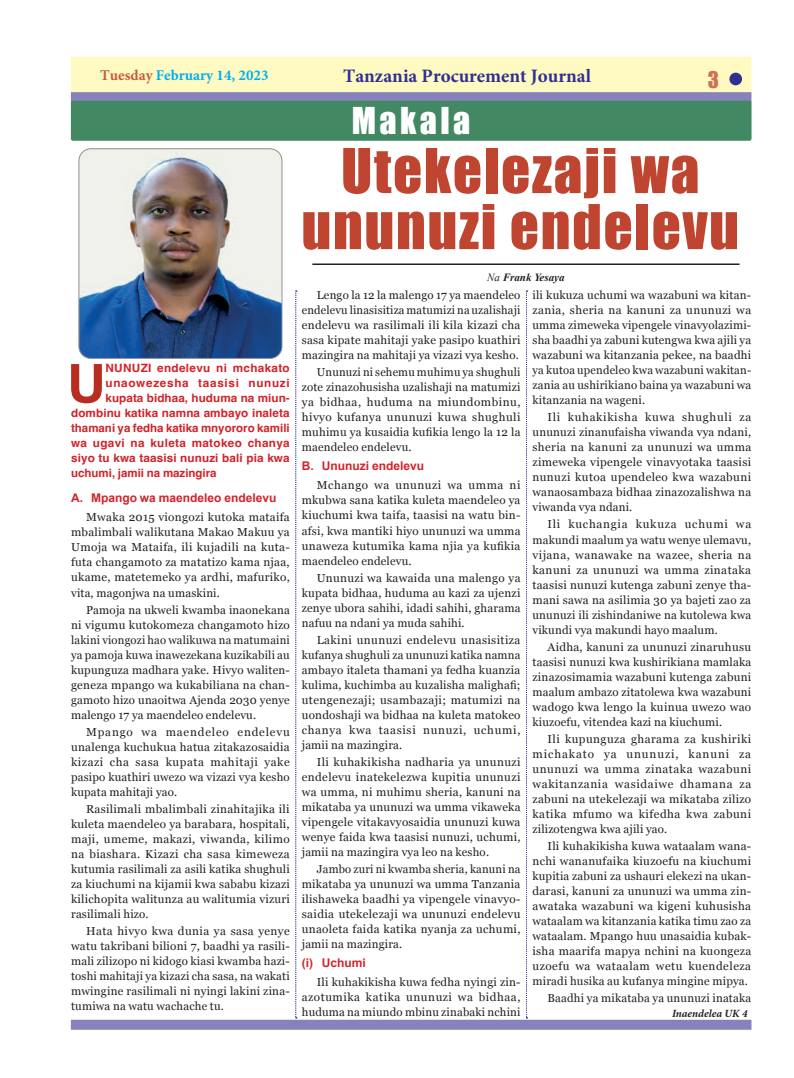
<style>
.page{position:relative;width:794px;height:1078px;background:#fff}
.page>*{position:absolute;margin:0;border:0;box-sizing:border-box;transform-origin:0 0}
.t1{font:57px/56px "Impact";letter-spacing:.03em;color:#bf4530;text-align:center}
.t2{font:700 53.2px "Helvetica";color:#b82d20}
.t3{font:34px "Impact";letter-spacing:.1em;color:#fff}
.t4{font:21px "Impact";color:#ce7157}
.t5{font:700 19px "Minion Pro";color:#2e3092}
.t6{font:700 15px "Minion Pro";color:#00aeef}
.t7{font:700 12px "Arial";color:#d1232a}
.t8{font:11.5px/15px "Georgia";letter-spacing:.015em;color:#231f20;text-align:justify}
.t9{font:700 11.5px "Helvetica";letter-spacing:.005em;color:#d1232a}
.t10{font:700 11.5px "Helvetica";letter-spacing:.025em;color:#d1232a}
.t11{font:700 11.5px "Helvetica";letter-spacing:.03em;color:#d1232a}
.t12{font:700 11.5px "Helvetica";letter-spacing:.06em;color:#d1232a}
.t13{font:italic 700 11px "Times New Roman";color:#231f20}
.t14{font:italic 700 11px "Minion Pro";color:#231f20}
.s1{color:#c55a40}
.s2{font-weight:400}
</style>
<div class="page">
<div style="left:71px;top:57px;width:680px;height:40px;background:#fffac1"></div>
<div style="left:71px;top:92px;width:680px;height:10px;background:#8781bd"></div>
<div style="left:729px;top:73px;width:13px;height:12px;background:#2e3092;border-radius:50%"></div>
<div style="left:71px;top:1019px;width:680px;height:10px;background:#8781bd"></div>
<svg style="left:295px;top:290px;width:2px;height:728px"></svg>
<svg style="left:526px;top:290px;width:1px;height:728px"></svg>
<hr style="left:312px;top:263px;width:427px;height:2px;background:#231f20">
<div style="left:71px;top:101px;width:680px;height:40px;background:#428862;border-radius:2px"></div>
<img style="left:79px;top:150px;width:203px;height:208px">
<div style="left:79px;top:148px;width:203px;height:210px;border:1px solid #939598;border-radius:12px"></div>
<h3 class="t6" style="left:100px;top:65px;width:170px"><span class="s1">Tuesday</span> February 14, 2023</h3>
<h2 class="t2" style="left:67px;top:351px;width:40px">U</h2>
<p class="t11" style="left:105px;top:361px;width:186px">NUNUZI endelevu ni mchakato</p>
<p class="t12" style="left:105px;top:376px;width:186px">unaowezesha taasisi nunuzi</p>
<p class="t9" style="left:105px;top:391px;width:186px">kupata bidhaa, huduma na miun-</p>
<p class="t9" style="left:71px;top:406px;width:220px">dombinu katika namna ambayo inaleta</p>
<p class="t9" style="left:71px;top:421px;width:220px">thamani ya fedha katika mnyororo kamili</p>
<p class="t10" style="left:71px;top:436px;width:220px">wa ugavi na kuleta matokeo chanya</p>
<p class="t9" style="left:71px;top:451px;width:220px">siyo tu kwa taasisi nunuzi bali pia kwa</p>
<p class="t9" style="left:71px;top:466px;width:147px">uchumi, jamii na mazingira</p>
<p class="t7" style="left:71px;top:490px;width:207px">A. Mpango wa maendeleo endelevu</p>
<p class="t8" style="left:71px;top:509px;width:220px;text-indent:15px">Mwaka 2015 viongozi kutoka mataifa mbalimbali walikutana Makao Makuu ya Umoja wa Mataifa, ili kujadili na kuta&shy;futa changamoto za matatizo kama njaa, ukame, matetemeko ya ardhi, mafuriko, vita, magonjwa na umaskini.</p>
<p class="t8" style="left:71px;top:601px;width:220px;text-indent:15px">Pamoja na ukweli kwamba inaonekana ni vigumu kutokomeza changamoto hizo lakini viongozi hao walikuwa na matumaini ya pamoja kuwa inawezekana kuzikabili au kupunguza madhara yake. Hivyo waliten&shy;geneza mpango wa kukabiliana na chan&shy;gamoto hizo unaoitwa Ajenda 2030 yenye malengo 17 ya maendeleo endelevu.</p>
<p class="t8" style="left:71px;top:723px;width:220px;text-indent:15px">Mpango wa maendeleo endelevu unalenga kuchukua hatua zitakazosaidia kizazi cha sasa kupata mahitaji yake pasipo kuathiri uwezo wa vizazi vya kesho kupata mahitaji yao.</p>
<p class="t8" style="left:71px;top:800px;width:220px;text-indent:15px">Rasilimali mbalimbali zinahitajika ili kuleta maendeleo ya barabara, hospitali, maji, umeme, makazi, viwanda, kilimo na biashara. Kizazi cha sasa kimeweza kutumia rasilimali za asili katika shughuli za kiuchumi na kijamii kwa sababu kizazi kilichopita walitunza au walitumia vizuri rasilimali hizo.</p>
<p class="t8" style="left:71px;top:922px;width:220px;text-indent:15px">Hata hivyo kwa dunia ya sasa yenye watu takribani bilioni 7, baadhi ya rasili&shy;mali zilizopo ni kidogo kiasi kwamba hazi&shy;toshi mahitaji ya kizazi cha sasa, na wakati mwingine rasilimali ni nyingi lakini zina&shy;tumiwa na watu wachache tu.</p>
<h3 class="t5" style="left:343px;top:63px;width:249px">Tanzania Procurement Journal</h3>
<h3 class="t4" style="left:708px;top:66px;width:13px">3</h3>
<h3 class="t3" style="left:352px;top:100px;width:120px">Makala</h3>
<h1 class="t1" style="left:301px;top:142px;width:439px">Utekelezaji wa ununuzi endelevu</h1>
<p class="t13" style="left:487px;top:269px;width:79px"><span class="s2">Na</span> Frank Yesaya</p>
<p class="t8" style="left:302px;top:287px;width:220px;text-indent:15px">Lengo la 12 la malengo 17 ya maendeleo endelevu linasisitiza matumizi na uzalishaji endelevu wa rasilimali ili kila kizazi cha sasa kipate mahitaji yake pasipo kuathiri mazingira na mahitaji ya vizazi vya kesho.</p>
<p class="t8" style="left:302px;top:364px;width:220px;text-indent:15px">Ununuzi ni sehemu muhimu ya shughuli zote zinazohusisha uzalishaji na matumizi ya bidhaa, huduma na miundombinu, hivyo kufanya ununuzi kuwa shughuli muhimu ya kusaidia kufikia lengo la 12 la maendeleo endelevu.</p>
<p class="t7" style="left:302px;top:458px;width:124px">B. Ununuzi endelevu</p>
<p class="t8" style="left:302px;top:477px;width:220px;text-indent:15px">Mchango wa ununuzi wa umma ni mkubwa sana katika kuleta maendeleo ya kiuchumi kwa taifa, taasisi na watu bin&shy;afsi, kwa mantiki hiyo ununuzi wa umma unaweza kutumika kama njia ya kufikia maendeleo endelevu.</p>
<p class="t8" style="left:302px;top:569px;width:220px;text-indent:15px">Ununuzi wa kawaida una malengo ya kupata bidhaa, huduma au kazi za ujenzi zenye ubora sahihi, idadi sahihi, gharama nafuu na ndani ya muda sahihi.</p>
<p class="t8" style="left:302px;top:631px;width:220px;text-indent:15px">Lakini ununuzi endelevu unasisitiza kufanya shughuli za ununuzi katika namna ambayo italeta thamani ya fedha kuanzia kulima, kuchimba au kuzalisha malighafi; utengenezaji; usambazaji; matumizi na uondoshaji wa bidhaa na kuleta matokeo chanya kwa taasisi nunuzi, uchumi, jamii na mazingira.</p>
<p class="t8" style="left:302px;top:753px;width:220px;text-indent:15px">Ili kuhakikisha nadharia ya ununuzi endelevu inatekelezwa kupitia ununuzi wa umma, ni muhimu sheria, kanuni na mikataba ya ununuzi wa umma vikaweka vipengele vitakavyosaidia ununuzi kuwa wenye faida kwa taasisi nunuzi, uchumi, jamii na mazingira vya leo na kesho.</p>
<p class="t8" style="left:302px;top:860px;width:220px;text-indent:15px">Jambo zuri ni kwamba sheria, kanuni na mikataba ya ununuzi wa umma Tanzania ilishaweka baadhi ya vipengele vinavyo&shy;saidia utekelezaji wa ununuzi endelevu unaoleta faida katika nyanja za uchumi, jamii na mazingira.</p>
<p class="t7" style="left:302px;top:954px;width:66px">(i) Uchumi</p>
<p class="t8" style="left:302px;top:973px;width:220px;text-indent:15px">Ili kuhakikisha kuwa fedha nyingi zin&shy;azotumika katika ununuzi wa bidhaa, huduma na miundo mbinu zinabaki nchini</p>
<p class="t8" style="left:532px;top:287px;width:220px">ili kukuza uchumi wa wazabuni wa kitan&shy;zania, sheria na kanuni za ununuzi wa umma zimeweka vipengele vinavyolazimi&shy;sha baadhi ya zabuni kutengwa kwa ajili ya wazabuni wa kitanzania pekee, na baadhi ya kutoa upendeleo kwa wazabuni wakitan&shy;zania au ushirikiano baina ya wazabuni wa kitanzania na wageni.</p>
<p class="t8" style="left:532px;top:409px;width:220px;text-indent:15px">Ili kuhakikisha kuwa shughuli za ununuzi zinanufaisha viwanda vya ndani, sheria na kanuni za ununuzi wa umma zimeweka vipengele vinavyotaka taasisi nunuzi kutoa upendeleo kwa wazabuni wanaosambaza bidhaa zinazozalishwa na viwanda vya ndani.</p>
<p class="t8" style="left:532px;top:516px;width:220px;text-indent:15px">Ili kuchangia kukuza uchumi wa makundi maalum ya watu wenye ulemavu, vijana, wanawake na wazee, sheria na kanuni za ununuzi wa umma zinataka taasisi nunuzi kutenga zabuni zenye tha&shy;mani sawa na asilimia 30 ya bajeti zao za ununuzi ili zishindaniwe na kutolewa kwa vikundi vya makundi hayo maalum.</p>
<p class="t8" style="left:532px;top:638px;width:220px;text-indent:15px">Aidha, kanuni za ununuzi zinaruhusu taasisi nunuzi kwa kushirikiana mamlaka zinazosimamia wazabuni kutenga zabuni maalum ambazo zitatolewa kwa wazabuni wadogo kwa lengo la kuinua uwezo wao kiuzoefu, vitendea kazi na kiuchumi.</p>
<p class="t8" style="left:532px;top:730px;width:220px;text-indent:15px">Ili kupunguza gharama za kushiriki michakato ya ununuzi, kanuni za ununuzi wa umma zinataka wazabuni wakitanzania wasidaiwe dhamana za zabuni na utekelezaji wa mikataba zilizo katika mfumo wa kifedha kwa zabuni zilizotengwa kwa ajili yao.</p>
<p class="t8" style="left:532px;top:837px;width:220px;text-indent:15px">Ili kuhakikisha kuwa wataalam wana&shy;nchi wananufaika kiuzoefu na kiuchumi kupitia zabuni za ushauri elekezi na ukan&shy;darasi, kanuni za ununuzi wa umma zin&shy;awataka wazabuni wa kigeni kuhusisha wataalam wa kitanzania katika timu zao za wataalam. Mpango huu unasaidia kubak&shy;isha maarifa mapya nchini na kuongeza uzoefu wa wataalam wetu kuendeleza miradi husika au kufanya mingine mipya.</p>
<p class="t8" style="left:547px;top:989px;width:205px">Baadhi ya mikataba ya ununuzi inataka</p>
<p class="t14" style="left:672px;top:1005px;width:77px">Inaendelea UK 4</p>
</div>
